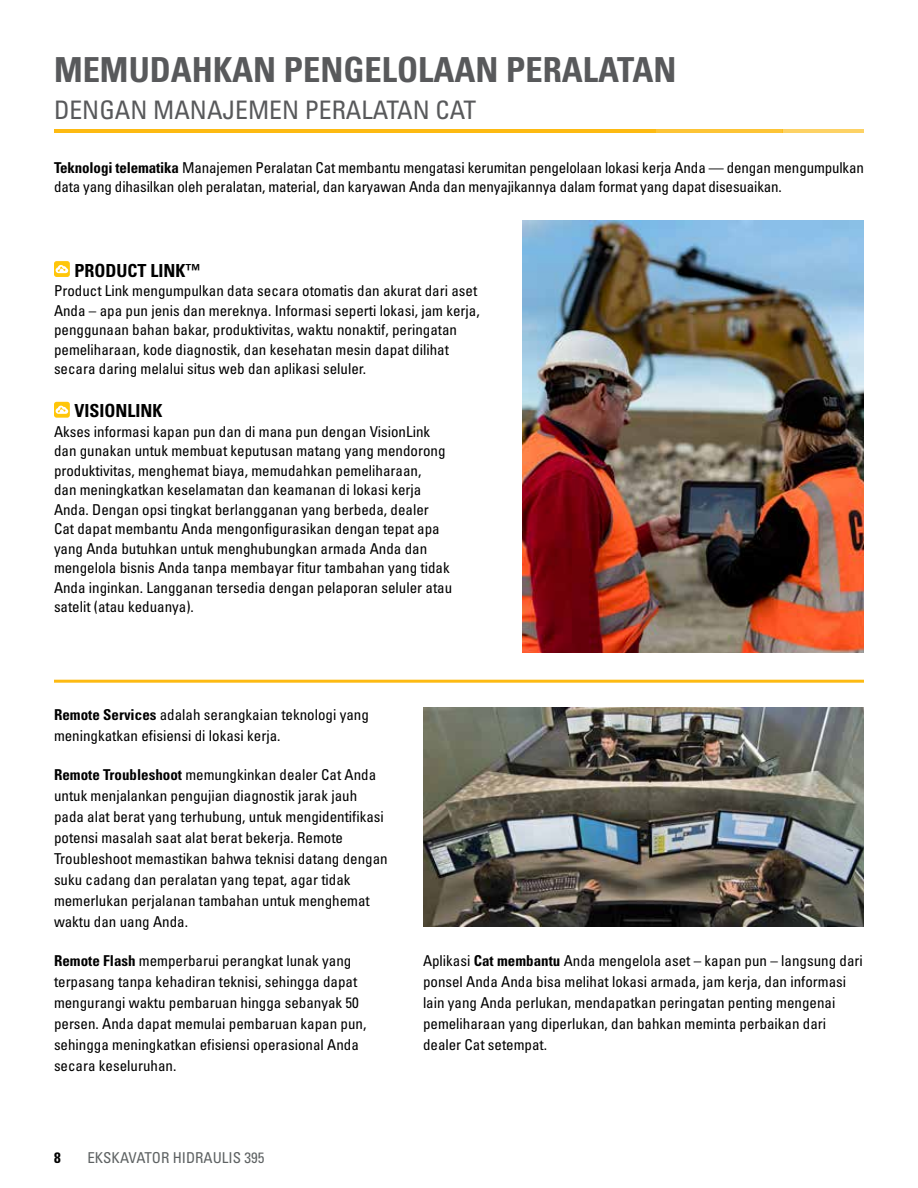
<style>
.page{position:relative;width:918px;height:1188px;background:#fff}
.page>*{position:absolute;margin:0;border:0;box-sizing:border-box;transform-origin:0 0}
.t1{font:34.5px "Univers LTCYR 67 Bold Cond";color:#58595b}
.t2{font:condensed 25.5px "Univers LTCYR 57";color:#58595b}
.t3{font:18px "Univers LTCYR 67 Bold Cond";color:#000}
.t4{font:condensed 15px/21px "Univers LTCYR 57";color:#000}
.t5{font:condensed 15px "Univers LTCYR 57";color:#5e6263}
.t6{font:15px "Univers LTCYR 67 Bold Cond";color:#000}
.s1{font-family:"Univers LTCYR 67 Bold Cond";font-stretch:normal}
</style>
<div class="page">
<svg style="left:54px;top:261px;width:16px;height:16px"></svg>
<svg style="left:54px;top:402px;width:16px;height:16px"></svg>
<img style="left:522px;top:220px;width:342px;height:432px">
<img style="left:423px;top:708px;width:441px;height:219px">
<hr style="left:54px;top:129px;width:601px;height:4px;background:#fdba12">
<hr style="left:654px;top:129px;width:128px;height:4px;background:#fdc436">
<hr style="left:782px;top:129px;width:82px;height:4px;background:#fdd265">
<hr style="left:54px;top:680px;width:810px;height:3px;background:#fdba12">
<h1 class="t1" style="left:54px;top:48px;width:624px">MEMUDAHKAN PENGELOLAAN PERALATAN</h1>
<h2 class="t2" style="left:54px;top:94px;width:424px">DENGAN MANAJEMEN PERALATAN CAT</h2>
<p class="t4" style="left:54px;top:157px;width:811px;line-height:19.5px"><span class="s1">Teknologi telematika</span> Manajemen Peralatan Cat membantu mengatasi kerumitan pengelolaan lokasi kerja Anda — dengan mengumpulkan data yang dihasilkan oleh peralatan, material, dan karyawan Anda dan menyajikannya dalam format yang dapat disesuaikan.</p>
<p class="t3" style="left:74px;top:259px;width:128px">PRODUCT LINK™</p>
<p class="t4" style="left:54px;top:281px;width:427px;line-height:19.5px">Product Link mengumpulkan data secara otomatis dan akurat dari aset Anda – apa pun jenis dan mereknya. Informasi seperti lokasi, jam kerja, penggunaan bahan bakar, produktivitas, waktu nonaktif, peringatan pemeliharaan, kode diagnostik, dan kesehatan mesin dapat dilihat secara daring melalui situs web dan aplikasi seluler.</p>
<p class="t3" style="left:74px;top:400px;width:90px">VISIONLINK</p>
<p class="t4" style="left:54px;top:421px;width:400px;line-height:19.5px">Akses informasi kapan pun dan di mana pun dengan VisionLink dan gunakan untuk membuat keputusan matang yang mendorong produktivitas, menghemat biaya, memudahkan pemeliharaan,<br>dan meningkatkan keselamatan dan keamanan di lokasi kerja Anda. Dengan opsi tingkat berlangganan yang berbeda, dealer Cat dapat membantu Anda mengonfigurasikan dengan tepat apa yang Anda butuhkan untuk menghubungkan armada Anda dan mengelola bisnis Anda tanpa membayar fitur tambahan yang tidak Anda inginkan. Langganan tersedia dengan pelaporan seluler atau satelit (atau keduanya).</p>
<p class="t4" style="left:54px;top:704px;width:316px"><span class="s1">Remote Services</span> adalah serangkaian teknologi yang meningkatkan efisiensi di lokasi kerja.</p>
<p class="t4" style="left:54px;top:764px;width:335px"><span class="s1">Remote Troubleshoot</span> memungkinkan dealer Cat Anda untuk menjalankan pengujian diagnostik jarak jauh pada alat berat yang terhubung, untuk mengidentifikasi potensi masalah saat alat berat bekerja. Remote Troubleshoot memastikan bahwa teknisi datang dengan suku cadang dan peralatan yang tepat, agar tidak memerlukan perjalanan tambahan untuk menghemat waktu dan uang Anda.</p>
<p class="t4" style="left:54px;top:950px;width:314px"><span class="s1">Remote Flash</span> memperbarui perangkat lunak yang terpasang tanpa kehadiran teknisi, sehingga dapat mengurangi waktu pembaruan hingga sebanyak 50 persen. Anda dapat memulai pembaruan kapan pun, sehingga meningkatkan efisiensi operasional Anda secara keseluruhan.</p>
<p class="t6" style="left:54px;top:1148px;width:8px">8</p>
<p class="t5" style="left:87px;top:1148px;width:178px">EKSKAVATOR HIDRAULIS 395</p>
<p class="t4" style="left:423px;top:950px;width:441px">Aplikasi <span class="s1">Cat membantu</span> Anda mengelola aset – kapan pun – langsung dari ponsel Anda Anda bisa melihat lokasi armada, jam kerja, dan informasi lain yang Anda perlukan, mendapatkan peringatan penting mengenai pemeliharaan yang diperlukan, dan bahkan meminta perbaikan dari dealer Cat setempat.</p>
</div>
